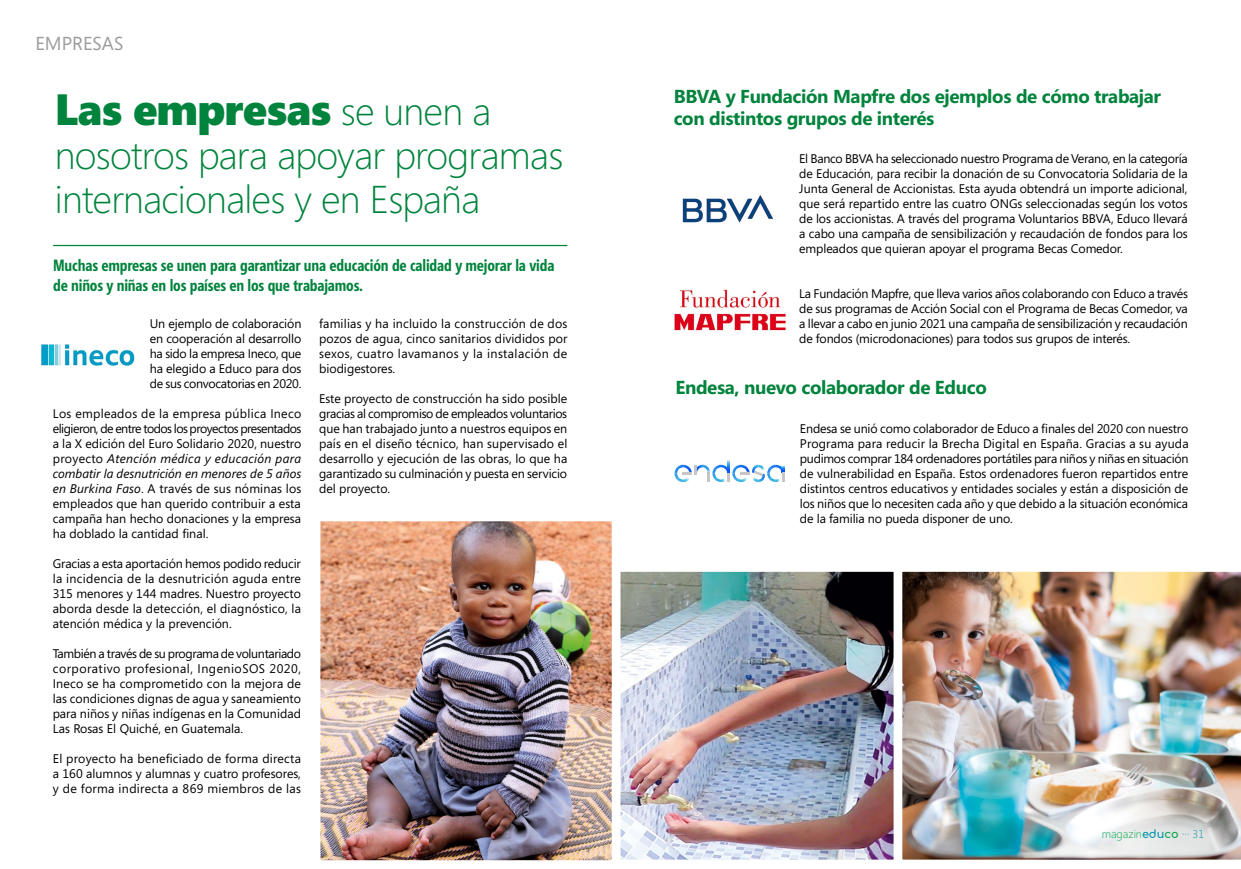
<style>
.page{position:relative;width:1241px;height:869px;background:#fff}
.page>*{position:absolute;margin:0;border:0;box-sizing:border-box;transform-origin:0 0}
.t1{font:900 43.75px "Segoe";letter-spacing:-.02em;color:#00833c}
.t2{font:300 38.75px/43.8px "Segoe";letter-spacing:-.02em;color:#00833c}
.t3{font:700 18.75px/22.5px "Segoe";letter-spacing:-.02em;color:#00833c}
.t4{font:18.75px "Segoe";color:#9c9c9d}
.t5{font:700 16.25px/19.5px "Segoe Condensed";letter-spacing:-.01em;color:#00833c}
.t6{font:12.5px/15px "Segoe";letter-spacing:-.01em;color:#000;text-align:justify}
.t7{font:300 11.25px "Segoe";color:#00a649}
.s1{font-weight:300;font-size:38.75px}
.s2{font-style:italic}
.s3{font-family:"Comfortaa";font-weight:400;color:#0094a9}
.s4{font-family:"Comfortaa";font-weight:400}
.s5{color:#0094a9}
</style>
<div class="page">
<img style="left:620px;top:572px;width:273px;height:285px">
<div style="left:515px;top:562px;width:388px;height:305px;border:9px solid #fff"></div>
<img style="left:893px;top:562px;width:347px;height:305px">
<img style="left:682px;top:195px;width:92px;height:28px">
<img style="left:674px;top:289px;width:112px;height:42px">
<svg style="left:674px;top:460px;width:110px;height:22px"></svg>
<hr style="left:53px;top:245px;width:514px;height:1px;background:#00833c">
<img style="left:321px;top:522px;width:289px;height:336px">
<div style="left:311px;top:512px;width:309px;height:356px;border:9px solid #fff"></div>
<img style="left:41px;top:344px;width:94px;height:22px">
<h3 class="t4" style="left:35px;top:30px;width:89px">EMPRESAS</h3>
<h3 class="t3" style="left:673px;top:84px;width:488px">BBVA y Fundación Mapfre dos ejemplos de cómo trabajar con distintos grupos de interés</h3>
<h1 class="t1" style="left:55px;top:84px;width:438px">Las empresas <span class="s1">se unen a</span></h1>
<h2 class="t2" style="left:55px;top:133px;width:510px">nosotros para apoyar programas internacionales y en España</h2>
<p class="t6" style="left:799px;top:150px;width:390px">El Banco BBVA ha seleccionado nuestro Programa de Verano, en la categoría de Educación, para recibir la donación de su Convocatoria Solidaria de la Junta General de Accionistas. Esta ayuda obtendrá un importe adicional, que será repartido entre las cuatro ONGs seleccionadas según los votos de los accionistas. A través del programa Voluntarios BBVA, Educo llevará a cabo una campaña de sensibilización y recaudación de fondos para los empleados que quieran apoyar el programa Becas Comedor.</p>
<h3 class="t5" style="left:53px;top:255px;width:502px">Muchas empresas se unen para garantizar una educación de calidad y mejorar la vida de niños y niñas en los países en los que trabajamos.</h3>
<p class="t6" style="left:150px;top:315px;width:153px">Un ejemplo de colaboración en cooperación al desarrollo ha sido la empresa Ineco, que ha elegido a Educo para dos de sus convocatorias en 2020.</p>
<p class="t6" style="left:53px;top:405px;width:250px">Los empleados de la empresa pública Ineco eligieron, de entre todos los proyectos presentados a la X edición del Euro Solidario 2020, nuestro proyecto <span class="s2">Atención médica y educación para combatir la desnutrición en menores de 5 años en Burkina Faso</span>. A través de sus nóminas los empleados que han querido contribuir a esta campaña han hecho donaciones y la empresa ha doblado la cantidad final.</p>
<p class="t6" style="left:53px;top:555px;width:250px">Gracias a esta aportación hemos podido reducir la incidencia de la desnutrición aguda entre 315 menores y 144 madres. Nuestro proyecto aborda desde la detección, el diagnóstico, la atención médica y la prevención.</p>
<p class="t6" style="left:53px;top:645px;width:250px">También a través de su programa de voluntariado corporativo profesional, IngenioSOS 2020, Ineco se ha comprometido con la mejora de las condiciones dignas de agua y saneamiento para niños y niñas indígenas en la Comunidad Las Rosas El Quiché, en Guatemala.</p>
<p class="t6" style="left:53px;top:750px;width:250px">El proyecto ha beneficiado de forma directa a 160 alumnos y alumnas y cuatro profesores, y de forma indirecta a 869 miembros de las</p>
<p class="t6" style="left:319px;top:315px;width:250px">familias y ha incluido la construcción de dos pozos de agua, cinco sanitarios divididos por sexos, cuatro lavamanos y la instalación de biodigestores.</p>
<p class="t6" style="left:319px;top:390px;width:250px">Este proyecto de construcción ha sido posible gracias al compromiso de empleados voluntarios que han trabajado junto a nuestros equipos en país en el diseño técnico, han supervisado el desarrollo y ejecución de las obras, lo que ha garantizado su culminación y puesta en servicio del proyecto.</p>
<p class="t6" style="left:799px;top:285px;width:390px">La Fundación Mapfre, que lleva varios años colaborando con Educo a través de sus programas de Acción Social con el Programa de Becas Comedor, va a llevar a cabo en junio 2021 una campaña de sensibilización y recaudación de fondos (microdonaciones) para todos sus grupos de interés.</p>
<h3 class="t3" style="left:675px;top:375px;width:313px">Endesa, nuevo colaborador de Educo</h3>
<p class="t6" style="left:799px;top:420px;width:390px">Endesa se unió como colaborador de Educo a finales del 2020 con nuestro Programa para reducir la Brecha Digital en España. Gracias a su ayuda pudimos comprar 184 ordenadores portátiles para niños y niñas en situación de vulnerabilidad en España. Estos ordenadores fueron repartidos entre distintos centros educativos y entidades sociales y están a disposición de los niños que lo necesiten cada año y que debido a la situación económica de la familia no pueda disponer de uno.</p>
<p class="t7" style="left:1101px;top:827px;width:104px">magazin<span class="s3">edu</span><span class="s4">co</span> <span class="s5">··· 31</span></p>
</div>
